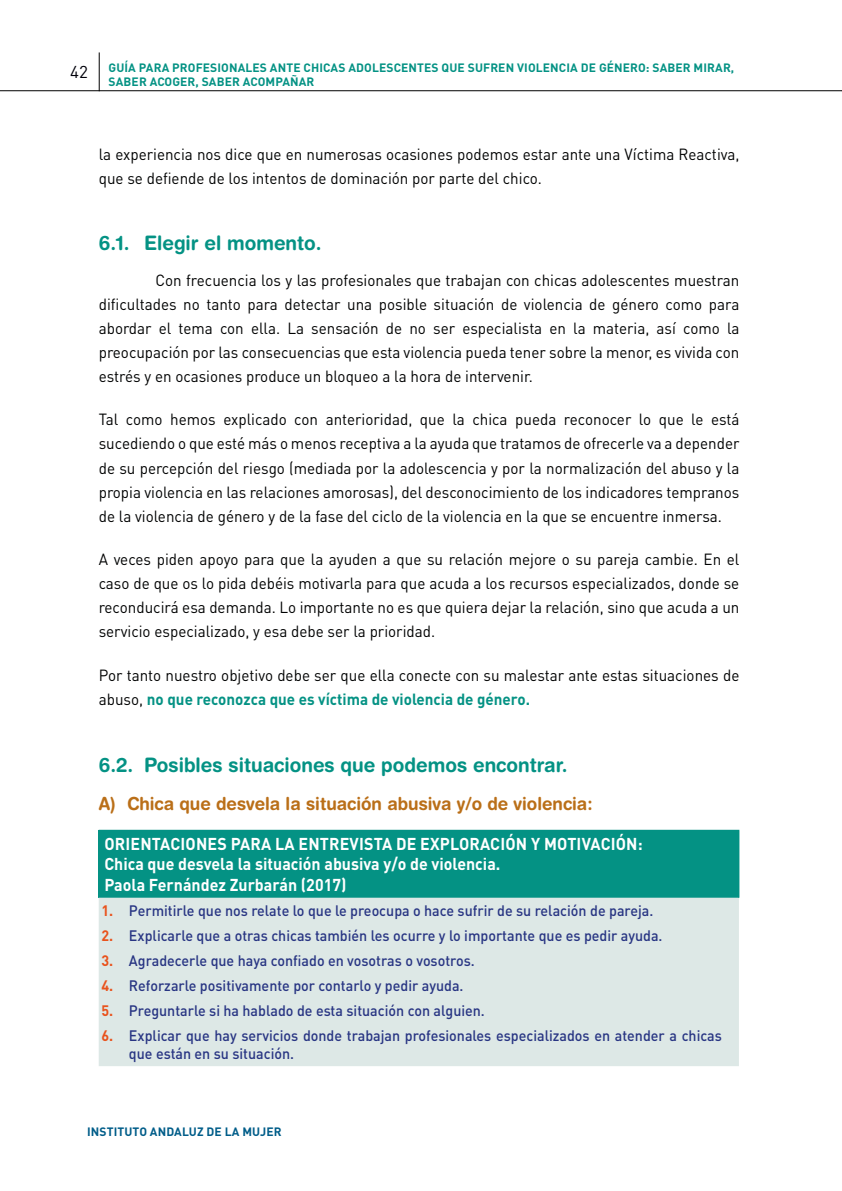
<style>
.page{position:relative;width:842px;height:1191px;background:#fff}
.page>*{position:absolute;margin:0;border:0;box-sizing:border-box;transform-origin:0 0}
.t1{font:700 20px "Helvetica Rounded LT Std";color:#049284;scale:.95 1}
.t2{font:700 18px "Helvetica Rounded LT Std";color:#ba6f18;scale:.95 1}
.t3{font:700 17px/20.4px "DIN Pro";color:#fff;scale:.94 1}
.t4{font:16px/24px "DIN Pro";color:#010202;text-align:justify;scale:.95 1}
.t5{font:500 15px/18px "DIN Pro";color:#283583;scale:.95 1}
.t6{font:700 12px/14px "DIN Pro";letter-spacing:.01em;color:#049284}
.t7{font:700 12px "DIN Pro";letter-spacing:.01em;color:#015d89}
.s1{font-weight:400;font-size:17px;color:#00000a}
.s2{font-weight:700;color:#049284}
.s3{font-weight:700;color:#e9531d}
</style>
<div class="page">
<hr style="left:0;top:90px;width:842px;height:1px;background:#000">
<hr style="left:99px;top:52px;width:1px;height:39px;background:#000">
<div style="left:99px;top:830px;width:640px;height:67px;background:#049284"></div>
<div style="left:99px;top:897px;width:640px;height:169px;background:#dde8e6"></div>
<hr style="left:99px;top:829px;width:30px;height:1px;background:#049284">
<hr style="left:129px;top:829px;width:610px;height:1px;background:#049284">
<p class="t6" style="left:109px;top:60px;width:627px;text-indent:-39px"><span class="s1">42</span> GUÍA PARA PROFESIONALES ANTE CHICAS ADOLESCENTES QUE SUFREN VIOLENCIA DE GÉNERO: SABER MIRAR,<br>SABER ACOGER, SABER ACOMPAÑAR</p>
<p class="t4" style="left:99px;top:141px;width:676px">la experiencia nos dice que en numerosas ocasiones podemos estar ante una Víctima Reactiva, que se defiende de los intentos de dominación por parte del chico.</p>
<p class="t1" style="left:99px;top:231px;width:236px">6.1. Elegir el momento.</p>
<p class="t4" style="left:99px;top:267px;width:676px;text-indent:57px">Con frecuencia los y las profesionales que trabajan con chicas adolescentes muestran dificultades no tanto para detectar una posible situación de violencia de género como para abordar el tema con ella. La sensación de no ser especialista en la materia, así como la preocupación por las consecuencias que esta violencia pueda tener sobre la menor, es vivida con estrés y en ocasiones produce un bloqueo a la hora de intervenir.</p>
<p class="t4" style="left:99px;top:407px;width:676px">Tal como hemos explicado con anterioridad, que la chica pueda reconocer lo que le está sucediendo o que esté más o menos receptiva a la ayuda que tratamos de ofrecerle va a depender de su percepción del riesgo (mediada por la adolescencia y por la normalización del abuso y la propia violencia en las relaciones amorosas), del desconocimiento de los indicadores tempranos de la violencia de género y de la fase del ciclo de la violencia en la que se encuentre inmersa.</p>
<p class="t4" style="left:99px;top:547px;width:676px">A veces piden apoyo para que la ayuden a que su relación mejore o su pareja cambie. En el caso de que os lo pida debéis motivarla para que acuda a los recursos especializados, donde se reconducirá esa demanda. Lo importante no es que quiera dejar la relación, sino que acuda a un servicio especializado, y esa debe ser la prioridad.</p>
<p class="t4" style="left:99px;top:663px;width:676px">Por tanto nuestro objetivo debe ser que ella conecte con su malestar ante estas situaciones de abuso, <span class="s2">no que reconozca que es víctima de violencia de género.</span></p>
<p class="t1" style="left:99px;top:752px;width:495px">6.2. Posibles situaciones que podemos encontrar.</p>
<p class="t2" style="left:99px;top:793px;width:521px">A) Chica que desvela la situación abusiva y/o de violencia:</p>
<p class="t3" style="left:104px;top:833px;width:574px">ORIENTACIONES PARA LA ENTREVISTA DE EXPLORACIÓN Y MOTIVACIÓN:<br>Chica que desvela la situación abusiva y/o de violencia.<br>Paola Fernández Zurbarán (2017)</p>
<p class="t5" style="left:102px;top:901px;width:582px"><span class="s3">1.</span> Permitirle que nos relate lo que le preocupa o hace sufrir de su relación de pareja.</p>
<p class="t5" style="left:102px;top:926px;width:592px"><span class="s3">2.</span> Explicarle que a otras chicas también les ocurre y lo importante que es pedir ayuda.</p>
<p class="t5" style="left:102px;top:951px;width:394px"><span class="s3">3.</span> Agradecerle que haya confiado en vosotras o vosotros.</p>
<p class="t5" style="left:102px;top:976px;width:382px"><span class="s3">4.</span> Reforzarle positivamente por contarlo y pedir ayuda.</p>
<p class="t5" style="left:102px;top:1001px;width:405px"><span class="s3">5.</span> Preguntarle si ha hablado de esta situación con alguien.</p>
<p class="t5" style="left:129px;top:1026px;width:626px;text-indent:-27px"><span class="s3">6.</span> Explicar que hay servicios donde trabajan profesionales especializados en atender a chicas que están en su situación.</p>
<p class="t7" style="left:87px;top:1123px;width:196px">INSTITUTO ANDALUZ DE LA MUJER</p>
</div>
